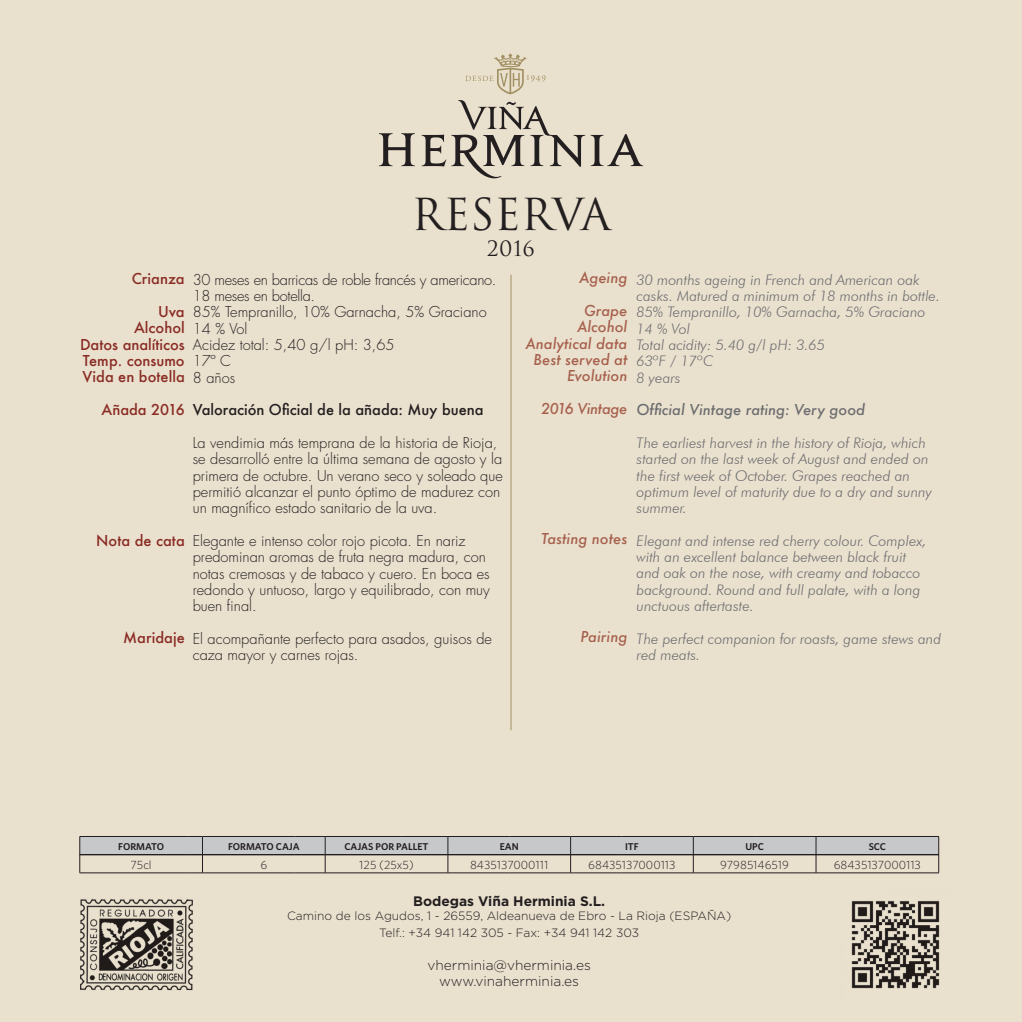
<style>
.page{position:relative;width:1022px;height:1022px;background:#eae0ce}
.page>*{position:absolute;margin:0;border:0;box-sizing:border-box;transform-origin:0 0}
.t1{font:42.88px "Trajan";color:#231f20}
.t2{font:20.65px "Trajan";color:#231f20}
.t3{font:italic 300 14.53px/16.3px "Futura BT";color:#6c6d70}
.t4{font:300 14.53px/16.3px "Futura";color:#231f20}
.t5{font:500 14.53px "Futura";color:#8a2c24}
.t6{font:italic 500 14.53px "Futura";color:#a6614d}
.t7{font:300 14.53px/16.3px "Futura";letter-spacing:-.02em;color:#231f20}
.t8{font:500 14.53px "Futura";color:#231f20}
.t9{font:italic 500 14.53px "Futura";color:#6c6d70}
.t10{font:italic 500 14.53px "Futura";letter-spacing:-.025em;color:#a6614d}
.t11{font:300 13.83px "Gotham";color:#231f20}
.t12{font:700 13.83px "Gotham";color:#231f20}
.t13{font:300 12.08px "Gotham";color:#231f20}
.TABLA_TITULARES_CRED{font:300 12.08px "Whitney";color:#231f20}
.TABLA_TITULARES_CRED-2{font:600 9.97px "Whitney";color:#231f20}
.s1{font-size:14.7px}
</style>
<div class="page">
<svg style="left:379px;top:100px;width:264px;height:78px;background:#c9c0b2"></svg>
<svg style="left:465px;top:54px;width:81px;height:40px;background:#ded4bd"></svg>
<hr style="left:511px;top:275px;width:1px;height:455px;background:#a19162">
<svg style="left:79px;top:836px;width:860px;height:37px;background:#c8c3bc"></svg>
<img style="left:841px;top:890px;width:110px;height:109px">
<img style="left:80px;top:888px;width:113px;height:112px">
<p class="t1" style="left:412px;top:189px;width:201px">RESERVA</p>
<p class="t2" style="left:487px;top:236px;width:49px">2016</p>
<p class="t5" style="left:132px;top:269px;width:54px">Crianza</p>
<p class="t5" style="left:158px;top:302px;width:28px">Uva</p>
<p class="t5" style="left:134px;top:318px;width:52px">Alcohol</p>
<p class="t5" style="left:80px;top:334px;width:106px">Datos analíticos</p>
<p class="t5" style="left:83px;top:351px;width:103px">Temp. consumo</p>
<p class="t5" style="left:83px;top:367px;width:104px">Vida en botella</p>
<p class="t5" style="left:102px;top:400px;width:85px">Añada 2016</p>
<p class="t5" style="left:96px;top:530px;width:90px">Nota de cata</p>
<p class="t5" style="left:123px;top:628px;width:63px">Maridaje</p>
<p class="t7" style="left:193px;top:272px;width:305px">30 meses en barricas de roble francés y americano.<br>18 meses en botella.</p>
<p class="t4" style="left:193px;top:304px;width:295px">85% Tempranillo, 10% Garnacha, 5% Graciano</p>
<p class="t4" style="left:193px;top:321px;width:56px">14 % Vol</p>
<p class="t4" style="left:193px;top:337px;width:203px">Acidez total: 5,40 g/l pH: 3,65</p>
<p class="t4" style="left:193px;top:353px;width:40px">17º C</p>
<p class="t4" style="left:193px;top:370px;width:44px">8 años</p>
<p class="t8" style="left:193px;top:400px;width:292px">Valoración Oficial de la añada: Muy buena</p>
<p class="t4" style="left:193px;top:435px;width:306px">La vendimia más temprana de la historia de Rioja,</p>
<p class="t4" style="left:193px;top:451px;width:311px">se desarrolló entre la última semana de agosto y la</p>
<p class="t4" style="left:193px;top:468px;width:312px">primera de octubre. Un verano seco y soleado que</p>
<p class="t4" style="left:193px;top:484px;width:309px">permitió alcanzar el punto óptimo de madurez con</p>
<p class="t4" style="left:193px;top:500px;width:246px">un magnífico estado sanitario de la uva.</p>
<p class="t4" style="left:193px;top:533px;width:299px">Elegante e intenso color rojo picota. En nariz predominan aromas de fruta negra madura, con notas cremosas y de tabaco y cuero. En boca es redondo y untuoso, largo y equilibrado, con muy buen final.</p>
<p class="t4" style="left:193px;top:631px;width:301px">El acompañante perfecto para asados, guisos de</p>
<p class="t4" style="left:193px;top:647px;width:167px">caza mayor y carnes rojas.</p>
<p class="t6" style="left:579px;top:268px;width:50px">Ageing</p>
<p class="t6" style="left:584px;top:300px;width:45px">Grape</p>
<p class="t6" style="left:577px;top:317px;width:52px">Alcohol</p>
<p class="t6" style="left:526px;top:333px;width:103px">Analytical data</p>
<p class="t6" style="left:534px;top:349px;width:95px">Best served at</p>
<p class="t6" style="left:567px;top:366px;width:62px">Evolution</p>
<p class="t10" style="left:541px;top:398px;width:88px">2016 Vintage</p>
<p class="t6" style="left:541px;top:529px;width:88px">Tasting notes</p>
<p class="t6" style="left:580px;top:627px;width:48px">Pairing</p>
<p class="t3" style="left:637px;top:271px;width:305px">30 months ageing in French and American oak casks. Matured a minimum of 18 months in bottle.</p>
<p class="t3" style="left:637px;top:304px;width:290px">85% Tempranillo, 10% Garnacha, 5% Graciano</p>
<p class="t3" style="left:637px;top:320px;width:55px">14 % Vol</p>
<p class="t3" style="left:637px;top:337px;width:190px">Total acidity: 5.40 g/l pH: 3.65</p>
<p class="t3" style="left:637px;top:353px;width:78px">63ºF / 17ºC</p>
<p class="t3" style="left:637px;top:369px;width:46px">8 years</p>
<p class="t9" style="left:637px;top:400px;width:230px">Official Vintage rating: <span class="s1">Very good</span></p>
<p class="t3" style="left:637px;top:434px;width:291px">The earliest harvest in the history of Rioja, which</p>
<p class="t3" style="left:637px;top:451px;width:293px">started on the last week of August and ended on</p>
<p class="t3" style="left:637px;top:467px;width:275px">the first week of October. Grapes reached an</p>
<p class="t3" style="left:637px;top:483px;width:297px">optimum level of maturity due to a dry and sunny</p>
<p class="t3" style="left:637px;top:500px;width:52px">summer.</p>
<p class="t3" style="left:637px;top:532px;width:291px">Elegant and intense red cherry colour. Complex, with an excellent balance between black fruit and oak on the nose, with creamy and tobacco background. Round and full palate, with a long unctuous aftertaste.</p>
<p class="t3" style="left:637px;top:630px;width:306px">The perfect companion for roasts, game stews and red meats.</p>
<p class="TABLA_TITULARES_CRED-2" style="left:118px;top:839px;width:47px">FORMATO</p>
<p class="TABLA_TITULARES_CRED-2" style="left:228px;top:839px;width:73px">FORMATO CAJA</p>
<p class="TABLA_TITULARES_CRED-2" style="left:344px;top:839px;width:86px">CAJAS POR PALLET</p>
<p class="TABLA_TITULARES_CRED-2" style="left:500px;top:839px;width:20px">EAN</p>
<p class="TABLA_TITULARES_CRED-2" style="left:625px;top:839px;width:15px">ITF</p>
<p class="TABLA_TITULARES_CRED-2" style="left:745px;top:839px;width:20px">UPC</p>
<p class="TABLA_TITULARES_CRED-2" style="left:869px;top:839px;width:19px">SCC</p>
<p class="TABLA_TITULARES_CRED" style="left:131px;top:856px;width:23px">75cl</p>
<p class="TABLA_TITULARES_CRED" style="left:260px;top:856px;width:8px">6</p>
<p class="TABLA_TITULARES_CRED" style="left:359px;top:856px;width:56px">125 (25x5)</p>
<p class="TABLA_TITULARES_CRED" style="left:470px;top:856px;width:80px">8435137000111</p>
<p class="TABLA_TITULARES_CRED" style="left:588px;top:856px;width:89px">68435137000113</p>
<p class="TABLA_TITULARES_CRED" style="left:720px;top:856px;width:70px">97985146519</p>
<p class="TABLA_TITULARES_CRED" style="left:834px;top:856px;width:89px">68435137000113</p>
<p class="t12" style="left:413px;top:892px;width:194px">Bodegas Viña Herminia S.L.</p>
<p class="t13" style="left:287px;top:908px;width:446px">Camino de los Agudos, 1 - 26559, Aldeanueva de Ebro - La Rioja (ESPAÑA)</p>
<p class="t13" style="left:379px;top:925px;width:261px">Telf.: +34 941 142 305 - Fax: +34 941 142 303</p>
<p class="t11" style="left:427px;top:956px;width:165px">vherminia@vherminia.es</p>
<p class="t11" style="left:439px;top:973px;width:141px">www.vinaherminia.es</p>
</div>
